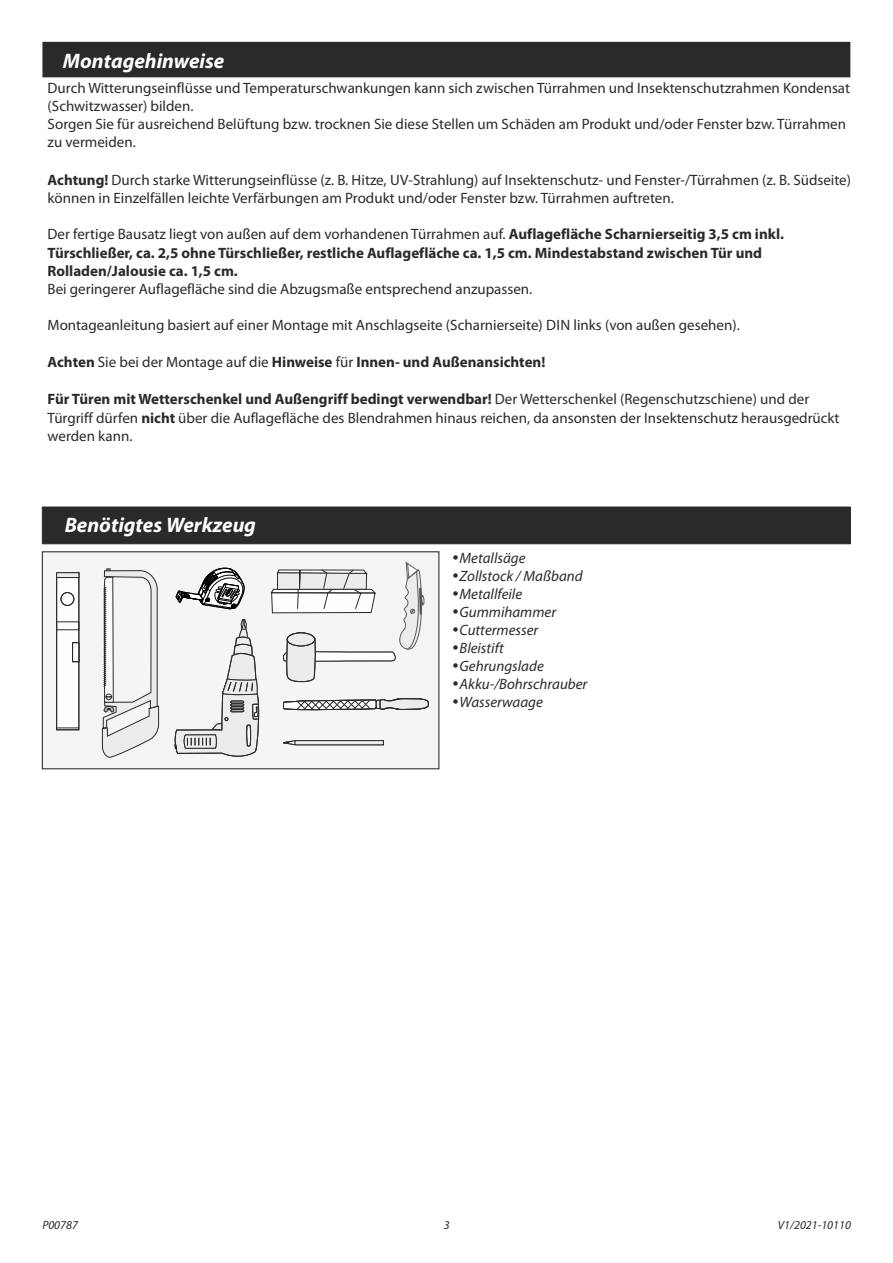
<style>
.page{position:relative;width:893px;height:1263px;background:#fff}
.page>*{position:absolute;margin:0;border:0;box-sizing:border-box;transform-origin:0 0}
.t1{font:italic 700 21px "Myriad Pro";color:#fefefe}
.t2{font:15px/18px "Myriad Pro";color:#2b2a29}
.t3{font:700 15px/18.6px "Myriad Pro";color:#2b2a29}
.t4{font:italic 15px/18px "Myriad Pro";color:#2b2a29}
.t5{font:italic 12px "Myriad Pro";color:#2b2a29}
.s1{font-weight:700}
.s2{font-weight:400}
</style>
<div class="page">
<div style="left:42px;top:41px;width:809px;height:37px;background:#2b2a29"></div>
<svg style="left:41px;top:506px;width:810px;height:39px;background:#323130"></svg>
<svg style="left:41px;top:551px;width:399px;height:219px;fill:#f5f5f5"></svg>
<svg style="left:102px;top:568px;width:57px;height:190px"></svg>
<svg style="left:270px;top:562px;width:159px;height:208px"></svg>
<svg style="left:176px;top:568px;width:68px;height:41px"></svg>
<svg style="left:174px;top:619px;width:86px;height:139px"></svg>
<svg style="left:56px;top:578px;width:23px;height:152px"></svg>
<svg style="left:56px;top:572px;width:23px;height:6px"></svg>
<h1 class="t1" style="left:63px;top:52px;width:163px">Montagehinweise</h1>
<p class="t2" style="left:48px;top:81px;width:804px">Durch Witterungseinflüsse und Temperaturschwankungen kann sich zwischen Türrahmen und Insektenschutzrahmen Kondensat (Schwitzwasser) bilden.<br>Sorgen Sie für ausreichend Belüftung bzw. trocknen Sie diese Stellen um Schäden am Produkt und/oder Fenster bzw. Türrahmen zu vermeiden.</p>
<p class="t2" style="left:48px;top:172px;width:805px"><span class="s1">Achtung!</span> Durch starke Witterungseinflüsse (z. B. Hitze, UV-Strahlung) auf Insektenschutz- und Fenster-/Türrahmen (z. B. Südseite) können in Einzelfällen leichte Verfärbungen am Produkt und/oder Fenster bzw. Türrahmen auftreten.</p>
<p class="t3" style="left:48px;top:226px;width:738px"><span class="s2">Der fertige Bausatz liegt von außen auf dem vorhandenen Türrahmen auf.</span> Auflagefläche Scharnierseitig 3,5 cm inkl.<br>Türschließer, ca. 2,5 ohne Türschließer, restliche Auflagefläche ca. 1,5 cm. Mindestabstand zwischen Tür und<br>Rolladen/Jalousie ca. 1,5 cm.</p>
<p class="t2" style="left:48px;top:282px;width:486px">Bei geringerer Auflagefläche sind die Abzugsmaße entsprechend anzupassen.</p>
<p class="t2" style="left:48px;top:318px;width:694px">Montageanleitung basiert auf einer Montage mit Anschlagseite (Scharnierseite) DIN links (von außen gesehen).</p>
<p class="t3" style="left:48px;top:354px;width:499px">Achten <span class="s2">Sie bei der Montage auf die</span> Hinweise <span class="s2">für</span> Innen- und Außenansichten!</p>
<p class="t2" style="left:48px;top:391px;width:793px"><span class="s1">Für Türen mit Wetterschenkel und Außengriff bedingt verwendbar!</span> Der Wetterschenkel (Regenschutzschiene) und der<br>Türgriff dürfen <span class="s1">nicht</span> über die Auflagefläche des Blendrahmen hinaus reichen, da ansonsten der Insektenschutz herausgedrückt werden kann.</p>
<h1 class="t1" style="left:65px;top:517px;width:193px">Benötigtes Werkzeug</h1>
<p class="t4" style="left:459px;top:550px;width:129px">Metallsäge<br>Zollstock / Maßband<br>Metallfeile<br>Gummihammer<br>Cuttermesser<br>Bleistift<br>Gehrungslade<br>Akku-/Bohrschrauber<br>Wasserwaage</p>
<p class="t5" style="left:42px;top:1220px;width:37px">P00787</p>
<p class="t5" style="left:444px;top:1219px;width:7px">3</p>
<p class="t5" style="left:778px;top:1220px;width:75px">V1/2021-10110</p>
</div>
